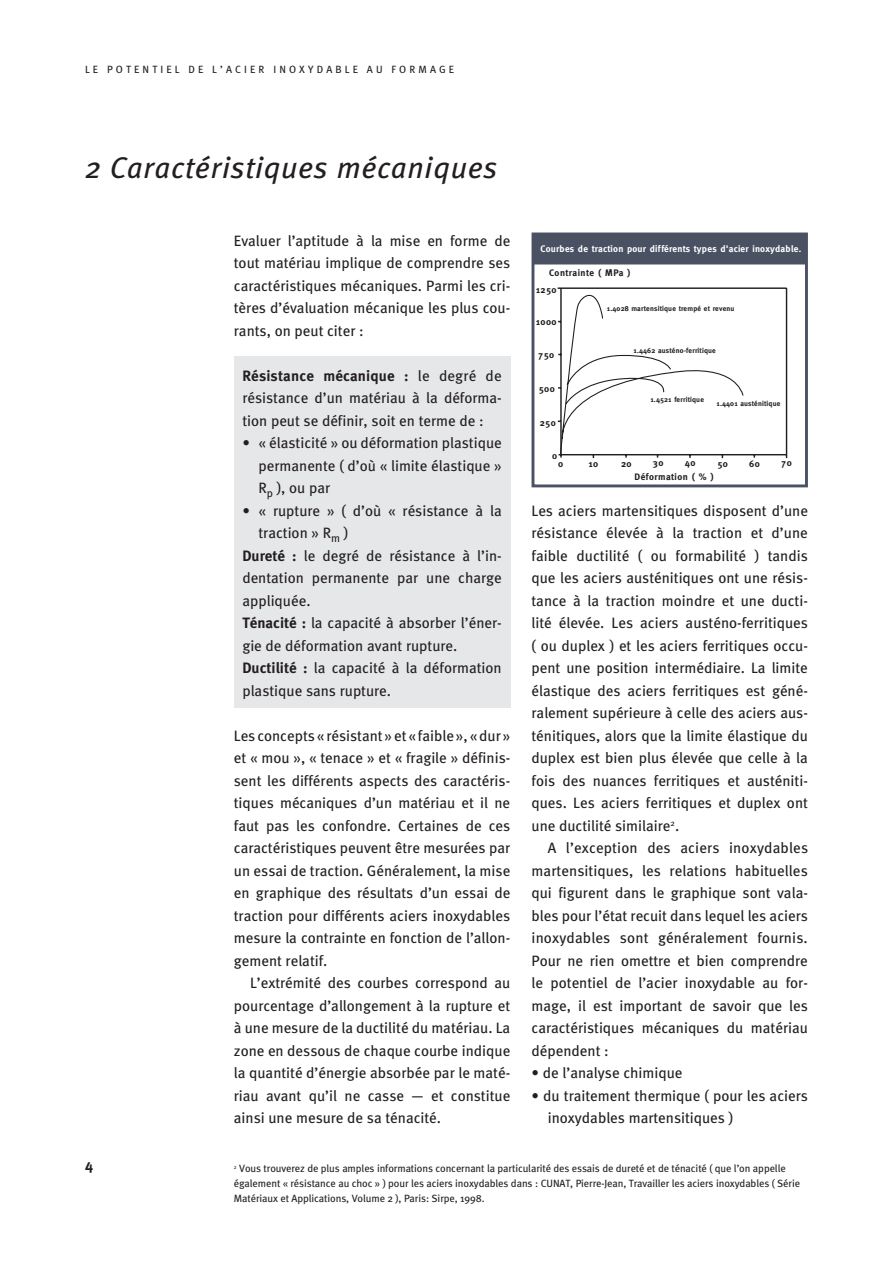
<style>
.page{position:relative;width:893px;height:1263px;background:#fff}
.page>*{position:absolute;margin:0;border:0;box-sizing:border-box;transform-origin:0 0}
.t1{font:italic 30px "Meta";letter-spacing:.025em;color:#231f20}
.t2{font:15px/22.5px "Meta";color:#231f20;text-align:justify}
.t3{font:700 15px "Meta";color:#231f20}
.t4{font:10.5px/15px "Meta";letter-spacing:-.01em;color:#231f20}
.t5{font:10.5px "Meta";letter-spacing:.3em;color:#231f20}
.t6{font:700 9.45px "Meta";letter-spacing:.05em;color:#231f20}
.t7{font:700 9.45px "Meta";letter-spacing:.025em;color:#fff}
.t8{font:700 7.2px "Meta";letter-spacing:.025em;color:#231f20}
.t9{font:700 5.25px "Meta";color:#231f20}
.s1{font-weight:700}
</style>
<div class="page">
<div style="left:234px;top:357px;width:276px;height:351px;background:#e6e7e9"></div>
<div style="left:531px;top:232px;width:277px;height:255px;border:3px solid #4a5163"></div>
<div style="left:533px;top:234px;width:273px;height:30px;background:#4a5163"></div>
<div style="left:533px;top:233px;width:274px;height:31px;border:1px solid #4a5163"></div>
<hr style="left:558px;top:287px;width:228px;height:2px;background:#231f20">
<hr style="left:786px;top:288px;width:1px;height:170px;background:#231f20">
<hr style="left:559px;top:454px;width:227px;height:1px;background:#231f20">
<svg style="left:557px;top:287px;width:187px;height:171px"></svg>
<p class="t5" style="left:85px;top:63px;width:371px">Le Potenti el de l ’Aci er Inoxydabl e au Forma ge</p>
<h1 class="t1" style="left:85px;top:150px;width:414px">2 Caractéristiques mécaniques</h1>
<p class="t2" style="left:234px;top:229px;width:278px">Evaluer l’aptitude à la mise en forme de tout matériau implique de comprendre ses caractéristiques mécaniques. Parmi les cri&shy;tères d’évaluation mécanique les plus cou&shy;rants, on peut citer :</p>
<p class="t2" style="left:242px;top:364px;width:261px"><span class="s1">Résistance mécanique :</span> le degré de résistance d’un matériau à la déforma&shy;tion peut se définir, soit en terme de :</p>
<p class="t2" style="left:259px;top:432px;width:245px;text-indent:-16px">• « élasticité » ou déformation plastique permanente ( d’où « limite élastique » R<sub>p</sub> ), ou par</p>
<p class="t2" style="left:242px;top:499px;width:261px">• « rupture » ( d’où « résistance à la</p>
<p class="t2" style="left:258px;top:522px;width:91px">traction » R<sub>m</sub> )</p>
<p class="t2" style="left:242px;top:544px;width:261px"><span class="s1">Dureté :</span> le degré de résistance à l’in-</p>
<p class="t2" style="left:242px;top:567px;width:261px">dentation permanente par une charge</p>
<p class="t2" style="left:242px;top:589px;width:70px">appliquée.</p>
<p class="t2" style="left:242px;top:612px;width:261px"><span class="s1">Ténacité :</span> la capacité à absorber l’éner-</p>
<p class="t2" style="left:242px;top:634px;width:217px">gie de déformation avant rupture.</p>
<p class="t2" style="left:242px;top:657px;width:261px"><span class="s1">Ductilité :</span> la capacité à la déformation</p>
<p class="t2" style="left:242px;top:679px;width:150px">plastique sans rupture.</p>
<p class="t2" style="left:234px;top:724px;width:278px">Les concepts « résistant » et « faible », « dur » et « mou », « tenace » et « fragile » définis&shy;sent les différents aspects des caractéris&shy;tiques mécaniques d’un matériau et il ne faut pas les confondre. Certaines de ces caractéristiques peuvent être mesurées par un essai de traction. Généralement, la mise en graphique des résultats d’un essai de traction pour différents aciers inoxydables mesure la contrainte en fonction de l’allon&shy;gement relatif.</p>
<p class="t2" style="left:234px;top:972px;width:278px;text-indent:16px">L’extrémité des courbes correspond au pourcentage d’allongement à la rupture et à une mesure de la ductilité du matériau. La zone en dessous de chaque courbe indique la quantité d’énergie absorbée par le maté&shy;riau avant qu’il ne casse — et constitue ainsi une mesure de sa ténacité.</p>
<p class="t7" style="left:540px;top:243px;width:262px">Courbes de traction pour différents types d'acier inoxydable.</p>
<p class="t6" style="left:549px;top:267px;width:83px">Contrainte ( MPa )</p>
<p class="t9" style="left:609px;top:267px;width:4px">2</p>
<p class="t6" style="left:536px;top:284px;width:22px">1250</p>
<p class="t6" style="left:536px;top:317px;width:22px">1000</p>
<p class="t6" style="left:538px;top:350px;width:18px">750</p>
<p class="t6" style="left:539px;top:383px;width:18px">500</p>
<p class="t6" style="left:540px;top:417px;width:18px">250</p>
<p class="t6" style="left:552px;top:450px;width:7px">0</p>
<p class="t8" style="left:607px;top:304px;width:129px">1.4028 martensitique trempé et revenu</p>
<p class="t8" style="left:634px;top:346px;width:84px">1.4462 austéno-ferritique</p>
<p class="t8" style="left:650px;top:396px;width:55px">1.4521 ferritique</p>
<p class="t8" style="left:717px;top:399px;width:65px">1.4401 austénitique</p>
<p class="t6" style="left:558px;top:459px;width:7px">0</p>
<p class="t6" style="left:589px;top:458px;width:11px">10</p>
<p class="t6" style="left:621px;top:459px;width:12px">20</p>
<p class="t6" style="left:653px;top:458px;width:12px">30</p>
<p class="t6" style="left:685px;top:458px;width:12px">40</p>
<p class="t6" style="left:717px;top:458px;width:12px">50</p>
<p class="t6" style="left:749px;top:458px;width:12px">60</p>
<p class="t6" style="left:781px;top:458px;width:12px">70</p>
<p class="t6" style="left:635px;top:471px;width:81px">Déformation ( % )</p>
<p class="t2" style="left:531px;top:499px;width:278px">Les aciers martensitiques disposent d’une résistance élevée à la traction et d’une faible ductilité ( ou formabilité ) tandis que les aciers austénitiques ont une résis&shy;tance à la traction moindre et une ducti&shy;lité élevée. Les aciers austéno-ferritiques ( ou duplex ) et les aciers ferritiques occu&shy;pent une position intermédiaire. La limite élastique des aciers ferritiques est géné&shy;ralement supérieure à celle des aciers aus&shy;ténitiques, alors que la limite élastique du duplex est bien plus élevée que celle à la fois des nuances ferritiques et austéniti&shy;ques. Les aciers ferritiques et duplex ont une ductilité similaire<sup>2</sup>.</p>
<p class="t2" style="left:532px;top:837px;width:278px;text-indent:16px">A l’exception des aciers inoxydables martensitiques, les relations habituelles qui figurent dans le graphique sont vala&shy;bles pour l’état recuit dans lequel les aciers inoxydables sont généralement fournis.<br>Pour ne rien omettre et bien comprendre le potentiel de l’acier inoxydable au for&shy;mage, il est important de savoir que les caractéristiques mécaniques du matériau dépendent :</p>
<p class="t2" style="left:532px;top:1062px;width:152px">• de l’analyse chimique</p>
<p class="t2" style="left:548px;top:1084px;width:262px;text-indent:-16px">• du traitement thermique ( pour les aciers inoxydables martensitiques )</p>
<p class="t3" style="left:85px;top:1156px;width:9px">4</p>
<p class="t4" style="left:234px;top:1161px;width:568px"><sup>2</sup> Vous trouverez de plus amples informations concernant la particularité des essais de dureté et de ténacité ( que l’on appelle également « résistance au choc » ) pour les aciers inoxydables dans : CUNAT, Pierre-Jean, Travailler les aciers inoxydables ( Série<br>Matériaux et Applications, Volume 2 ), Paris: Sirpe, 1998.</p>
</div>
